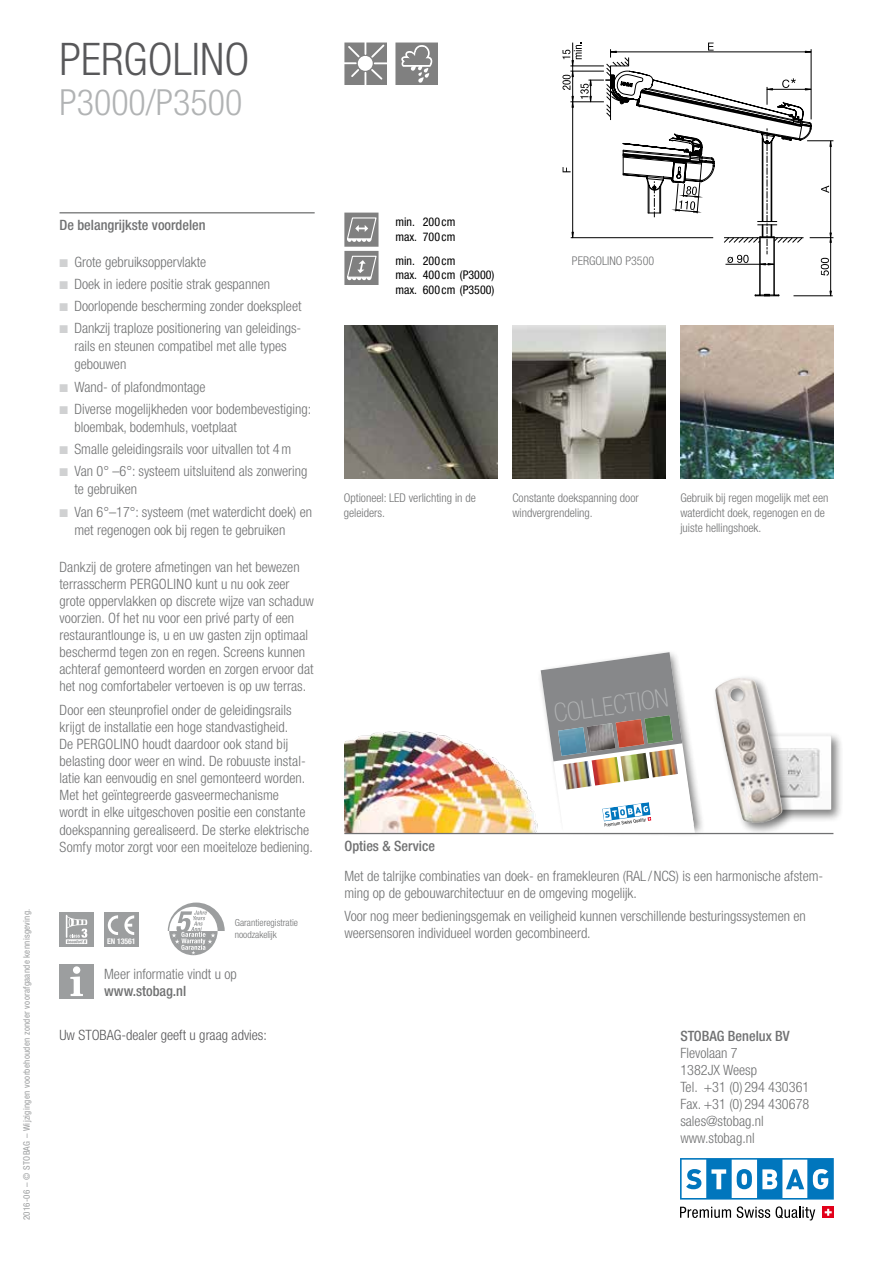
<style>
.page{position:relative;width:893px;height:1263px;background:#fff}
.page>*{position:absolute;margin:0;border:0;box-sizing:border-box;transform-origin:0 0}
.t1{font:300 condensed 45px "Helvetica Neue LT Pro";color:#58585a}
.t2{font:300 condensed 36px "Helvetica Neue LT Pro";color:#b1b3b4}
.t3{font:100 condensed 25.8px "Helvetica Neue LT Pro";color:#b1b3b4}
.t4{font:300 condensed 14.25px/17.1px "Helvetica Neue LT Pro";color:#707172}
.t5{font:500 condensed 14.25px "Helvetica Neue LT Pro";color:#707172}
.t6{font:300 condensed 14.25px "Helvetica Neue LT Pro";color:#58585a}
.t7{font:300 condensed 12px/14.9px "Helvetica Neue LT Pro";color:#707172}
.t8{font:condensed 12px/14.9px "Helvetica Neue LT Pro";color:#000}
.t9{font:300 condensed 9.75px/11.7px "Helvetica Neue LT Pro";color:#707172}
.t10{font:condensed 9px "Helvetica Neue LT Pro";letter-spacing:.03em;color:#9c9e9f}
.t11{font:700 condensed 7.8px "Helvetica Neue LT Pro";color:#fff}
.s1{color:#d0d1d2}
</style>
<div class="page">
<svg style="left:680px;top:1207px;width:51px;height:11px"></svg>
<svg style="left:737px;top:1206px;width:33px;height:12px"></svg>
<svg style="left:776px;top:1206px;width:39px;height:14px"></svg>
<svg style="left:823px;top:1207px;width:10px;height:11px"></svg>
<svg style="left:825px;top:1209px;width:7px;height:7px"></svg>
<svg style="left:680px;top:1158px;width:153px;height:41px"></svg>
<svg style="left:395px;top:43px;width:43px;height:42px;background:#929292"></svg>
<svg style="left:344px;top:43px;width:43px;height:42px;background:#9b9b9b"></svg>
<svg style="left:344px;top:213px;width:34px;height:72px;background:#9b9b9b"></svg>
<div style="left:60px;top:964px;width:34px;height:34px;background:#9c9e9f"></div>
<svg style="left:70px;top:976px;width:13px;height:20px"></svg>
<div style="left:73px;top:966px;width:7px;height:8px;background:#fff;border-radius:50%"></div>
<hr style="left:60px;top:212px;width:255px;height:1px;background:#707172">
<img style="left:344px;top:731px;width:193px;height:102px">
<div style="left:753px;top:731px;width:91px;height:92px;background:#000;opacity:.5"></div>
<img style="left:794px;top:735px;width:38px;height:75px">
<div style="left:712px;top:674px;width:82px;height:161px;background:#000;opacity:.5"></div>
<img style="left:715px;top:678px;width:68px;height:145px">
<div style="left:537px;top:649px;width:169px;height:188px;background:#000;opacity:.5"></div>
<svg style="left:541px;top:652px;width:154px;height:181px"></svg>
<img style="left:644px;top:715px;width:29px;height:29px">
<hr style="left:344px;top:833px;width:489px;height:1px;background:#707172">
<div style="left:104px;top:912px;width:34px;height:34px;background:#9c9e9f"></div>
<div style="left:60px;top:912px;width:34px;height:34px;background:#9c9e9f"></div>
<svg style="left:108px;top:915px;width:10px;height:20px"></svg>
<svg style="left:124px;top:915px;width:10px;height:20px"></svg>
<svg style="left:66px;top:915px;width:22px;height:29px"></svg>
<svg style="left:168px;top:902px;width:57px;height:54px"></svg>
<hr style="left:793px;top:296px;width:40px;height:1px;background:#000">
<hr style="left:830px;top:240px;width:1px;height:51px;background:#000">
<hr style="left:760px;top:238px;width:1px;height:57px;background:#000">
<hr style="left:774px;top:238px;width:1px;height:57px;background:#000">
<svg style="left:755px;top:294px;width:25px;height:3px"></svg>
<svg style="left:562px;top:43px;width:271px;height:233px"></svg>
<img style="left:344px;top:326px;width:153px;height:153px">
<img style="left:512px;top:326px;width:153px;height:153px">
<img style="left:680px;top:326px;width:153px;height:153px">
<h1 class="t1" style="left:60px;top:33px;width:191px">PERGOLINO</h1>
<h2 class="t2" style="left:60px;top:82px;width:184px">P3000/P3500</h2>
<p class="t10" style="left:21px;top:1220px;width:313px;rotate:-90deg">2016-06 – © STOBAG – Wijzigingen voorbehouden zonder voorafgaande kennisgeving.</p>
<p class="t5" style="left:60px;top:217px;width:148px">De belangrĳkste voordelen</p>
<p class="t4" style="left:60px;top:253px;width:148px"><span class="s1">■</span> Grote gebruiksoppervlakte</p>
<p class="t4" style="left:60px;top:275px;width:212px"><span class="s1">■</span> Doek in iedere positie strak gespannen</p>
<p class="t4" style="left:60px;top:297px;width:243px"><span class="s1">■</span> Doorlopende bescherming zonder doekspleet</p>
<p class="t4" style="left:74px;top:319px;width:228px;line-height:18px;text-indent:-15px"><span class="s1">■</span> Dankzĳ traploze positionering van geleidings&shy;rails en steunen compatibel met alle types gebouwen</p>
<p class="t4" style="left:60px;top:378px;width:148px"><span class="s1">■</span> Wand- of plafondmontage</p>
<p class="t4" style="left:74px;top:400px;width:238px;line-height:18px;text-indent:-15px"><span class="s1">■</span> Diverse mogelĳkheden voor bodembevestiging: bloembak, bodemhuls, voetplaat</p>
<p class="t4" style="left:60px;top:440px;width:233px"><span class="s1">■</span> Smalle geleidingsrails voor uitvallen tot 4m</p>
<p class="t4" style="left:74px;top:462px;width:235px;line-height:18px;text-indent:-15px"><span class="s1">■</span> Van 0° –6°: systeem uitsluitend als zonwering te gebruiken</p>
<p class="t4" style="left:74px;top:502px;width:239px;line-height:18px;text-indent:-15px"><span class="s1">■</span> Van 6°–17°: systeem (met waterdicht doek) en met regenogen ook bij regen te gebruiken</p>
<p class="t4" style="left:60px;top:558px;width:256px">Dankzĳ de grotere afmetingen van het bewezen terrasscherm PERGOLINO kunt u nu ook zeer grote oppervlakken op discrete wĳze van schaduw voorzien. Of het nu voor een privé party of een restaurantlounge is, u en uw gasten zĳn optimaal beschermd tegen zon en regen. Screens kunnen achteraf gemonteerd worden en zorgen ervoor dat het nog comfortabeler vertoeven is op uw terras.</p>
<p class="t4" style="left:60px;top:701px;width:255px">Door een steunprofiel onder de geleidingsrails krĳgt de installatie een hoge standvastigheid.<br>De PERGOLINO houdt daardoor ook stand bĳ belasting door weer en wind. De robuuste instal&shy;latie kan eenvoudig en snel gemonteerd worden.<br>Met het geïntegreerde gasveermechanisme<br>wordt in elke uitgeschoven positie een constante doekspanning gerealiseerd. De sterke elektrische Somfy motor zorgt voor een moeiteloze bediening.</p>
<p class="t11" style="left:107px;top:937px;width:30px">EN 13561</p>
<p class="t9" style="left:235px;top:917px;width:65px">Garantieregistratie noodzakelijk</p>
<p class="t4" style="left:104px;top:965px;width:134px">Meer informatie vindt u op</p>
<p class="t5" style="left:104px;top:982px;width:84px">www.stobag.nl</p>
<p class="t6" style="left:60px;top:1026px;width:209px">Uw STOBAG-dealer geeft u graag advies:</p>
<p class="t8" style="left:395px;top:214px;width:62px">min. 200 cm max. 700 cm</p>
<p class="t8" style="left:395px;top:253px;width:101px">min. 200 cm<br>max. 400 cm (P3000) max. 600 cm (P3500)</p>
<p class="t7" style="left:572px;top:253px;width:84px">PERGOLINO P3500</p>
<p class="t7" style="left:344px;top:490px;width:134px">Optioneel: LED verlichting in de geleiders.</p>
<p class="t7" style="left:512px;top:490px;width:128px">Constante doekspanning door windvergrendeling.</p>
<p class="t7" style="left:680px;top:490px;width:150px">Gebruik bij regen mogelijk met een waterdicht doek, regenogen en de juiste hellingshoek.</p>
<h3 class="t3" style="left:552px;top:699px;width:117px;rotate:-8deg">COLLECTION</h3>
<p class="t5" style="left:344px;top:838px;width:92px">Opties &amp; Service</p>
<p class="t4" style="left:344px;top:867px;width:480px">Met de talrijke combinaties van doek- en framekleuren (RAL /NCS) is een harmonische afstem&shy;ming op de gebouwarchitectuur en de omgeving mogelijk.</p>
<p class="t4" style="left:344px;top:907px;width:463px">Voor nog meer bedieningsgemak en veiligheid kunnen verschillende besturingssystemen en weersensoren individueel worden gecombineerd.</p>
<p class="t5" style="left:680px;top:1027px;width:111px">STOBAG Benelux BV</p>
<p class="t4" style="left:680px;top:1044px;width:130px">Flevolaan 7<br>1382JX Weesp<br>Tel. +31 (0) 294 430361<br>Fax. +31 (0) 294 430678 sales@stobag.nl www.stobag.nl</p>
</div>
